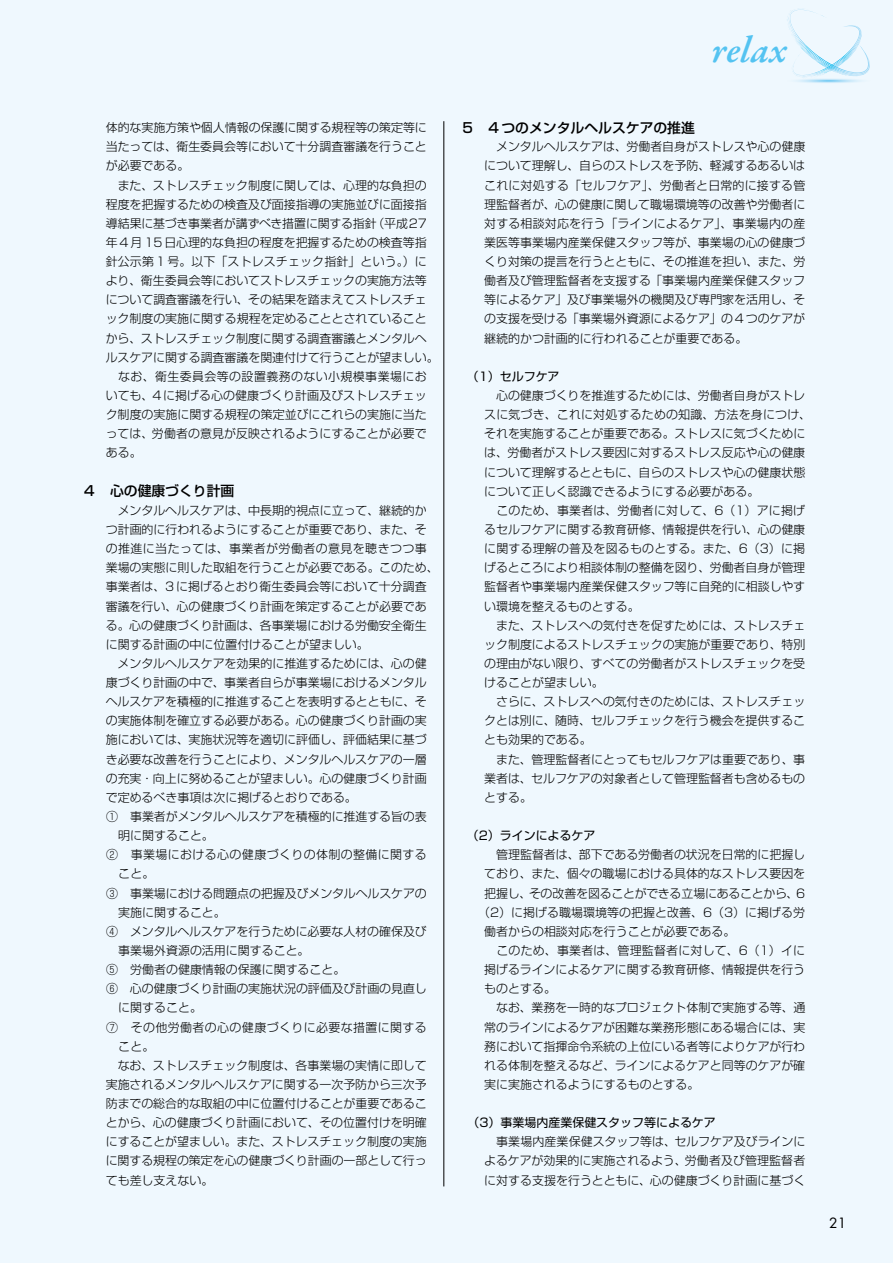
<style>
.page{position:relative;width:893px;height:1263px;background:#eff8fe}
.page>*{position:absolute;margin:0;border:0;box-sizing:border-box;transform-origin:0 0}
.t1{font:italic 600 38.25px "Garamond Premr Pro";letter-spacing:.005em;color:#54c3f1}
.t2{font:500 13.8px "Shin Go Pr 6 N";color:#000}
.t3{font:13.8px "Futura";color:#000}
.t4{font:300 12px/19.2px "Shin Go Pr 6 N";letter-spacing:-.005em;color:#000}
.t5{font:300 12px "Shin Go Pr 6 N";letter-spacing:.035em;color:#000}
.t6{font:12px "Shin Go Pr 6 N";color:#000}
.t7{font:300 12px "Shin Go Pr 6 N";letter-spacing:-.025em;color:#000}
.t8{font:300 12px "Shin Go Pr 6 N";letter-spacing:.015em;color:#000}
</style>
<div class="page">
<svg style="left:787px;top:9px;width:83px;height:74px"></svg>
<hr style="left:444px;top:121px;width:1px;height:1065px;background:#000">
<p class="t4" style="left:106px;top:117px;width:334px">体的な実施方策や個人情報の保護に関する規程等の策定等に当たっては、衛生委員会等において十分調査審議を行うことが必要である。<br>　また、ストレスチェック制度に関しては、心理的な負担の程度を把握するための検査及び面接指導の実施並びに面接指導結果に基づき事業者が講ずべき措置に関する指針（平成27年 4 月 15 日心理的な負担の程度を把握するための検査等指針公示第 1 号。以下「ストレスチェック指針」という。）により、衛生委員会等においてストレスチェックの実施方法等について調査審議を行い、その結果を踏まえてストレスチェック制度の実施に関する規程を定めることとされていることから、ストレスチェック制度に関する調査審議とメンタルヘルスケアに関する調査審議を関連付けて行うことが望ましい。　なお、衛生委員会等の設置義務のない小規模事業場においても、4に掲げる心の健康づくり計画及びストレスチェック制度の実施に関する規程の策定並びにこれらの実施に当たっては、労働者の意見が反映されるようにすることが必要である。</p>
<p class="t2" style="left:82px;top:480px;width:154px">４　心の健康づくり計画</p>
<p class="t4" style="left:106px;top:500px;width:323px">　メンタルヘルスケアは、中長期的視点に立って、継続的か</p>
<p class="t4" style="left:106px;top:519px;width:322px">つ計画的に行われるようにすることが重要であり、また、そ</p>
<p class="t5" style="left:106px;top:539px;width:322px">の推進に当たっては、事業者が労働者の意見を聴きつつ事</p>
<p class="t4" style="left:106px;top:557px;width:334px">業場の実態に則した取組を行うことが必要である。このため、</p>
<p class="t4" style="left:106px;top:576px;width:323px">事業者は、3 に掲げるとおり衛生委員会等において十分調査</p>
<p class="t4" style="left:106px;top:595px;width:322px">審議を行い、心の健康づくり計画を策定することが必要であ</p>
<p class="t4" style="left:106px;top:614px;width:323px">る。心の健康づくり計画は、各事業場における労働安全衛生</p>
<p class="t4" style="left:106px;top:633px;width:265px">に関する計画の中に位置付けることが望ましい。</p>
<p class="t4" style="left:106px;top:653px;width:322px">　メンタルヘルスケアを効果的に推進するためには、心の健</p>
<p class="t4" style="left:106px;top:672px;width:323px">康づくり計画の中で、事業者自らが事業場におけるメンタル</p>
<p class="t4" style="left:106px;top:691px;width:323px">ヘルスケアを積極的に推進することを表明するとともに、そ</p>
<p class="t4" style="left:106px;top:710px;width:322px">の実施体制を確立する必要がある。心の健康づくり計画の実</p>
<p class="t4" style="left:106px;top:729px;width:323px">施においては、実施状況等を適切に評価し、評価結果に基づ</p>
<p class="t4" style="left:106px;top:748px;width:322px">き必要な改善を行うことにより、メンタルヘルスケアの一層</p>
<p class="t4" style="left:106px;top:767px;width:322px">の充実・向上に努めることが望ましい。心の健康づくり計画</p>
<p class="t4" style="left:106px;top:787px;width:253px">で定めるべき事項は次に掲げるとおりである。</p>
<p class="t4" style="left:106px;top:806px;width:322px">①　事業者がメンタルヘルスケアを積極的に推進する旨の表</p>
<p class="t4" style="left:118px;top:825px;width:97px">明に関すること。</p>
<p class="t5" style="left:106px;top:845px;width:322px">②　事業場における心の健康づくりの体制の整備に関する</p>
<p class="t4" style="left:118px;top:863px;width:38px">こと。</p>
<p class="t4" style="left:106px;top:882px;width:322px">③　事業場における問題点の把握及びメンタルヘルスケアの</p>
<p class="t4" style="left:118px;top:901px;width:109px">実施に関すること。</p>
<p class="t4" style="left:106px;top:921px;width:322px">④　メンタルヘルスケアを行うために必要な人材の確保及び</p>
<p class="t4" style="left:118px;top:940px;width:193px">事業場外資源の活用に関すること。</p>
<p class="t4" style="left:106px;top:959px;width:241px">⑤　労働者の健康情報の保護に関すること。</p>
<p class="t4" style="left:106px;top:978px;width:322px">⑥　心の健康づくり計画の実施状況の評価及び計画の見直し</p>
<p class="t4" style="left:118px;top:997px;width:85px">に関すること。</p>
<p class="t5" style="left:106px;top:1017px;width:322px">⑦　その他労働者の心の健康づくりに必要な措置に関する</p>
<p class="t4" style="left:118px;top:1035px;width:38px">こと。</p>
<p class="t4" style="left:106px;top:1054px;width:323px">　なお、ストレスチェック制度は、各事業場の実情に即して</p>
<p class="t4" style="left:106px;top:1074px;width:323px">実施されるメンタルヘルスケアに関する一次予防から三次予</p>
<p class="t4" style="left:106px;top:1093px;width:323px">防までの総合的な取組の中に位置付けることが重要であるこ</p>
<p class="t4" style="left:106px;top:1112px;width:323px">とから、心の健康づくり計画において、その位置付けを明確</p>
<p class="t4" style="left:106px;top:1131px;width:322px">にすることが望ましい。また、ストレスチェック制度の実施</p>
<p class="t4" style="left:106px;top:1150px;width:323px">に関する規程の策定を心の健康づくり計画の一部として行っ</p>
<p class="t4" style="left:106px;top:1169px;width:109px">ても差し支えない。</p>
<h1 class="t1" style="left:712px;top:26px;width:76px">relax</h1>
<p class="t2" style="left:461px;top:116px;width:236px">５　4 つのメンタルヘルスケアの推進</p>
<p class="t4" style="left:484px;top:136px;width:323px;text-align:justify">　メンタルヘルスケアは、労働者自身がストレスや心の健康について理解し、自らのストレスを予防、軽減するあるいはこれに対処する「セルフケア」、労働者と日常的に接する管理監督者が、心の健康に関して職場環境等の改善や労働者に対する相談対応を行う「ラインによるケア」、事業場内の産業医等事業場内産業保健スタッフ等が、事業場の心の健康づくり対策の提言を行うとともに、その推進を担い、また、労働者及び管理監督者を支援する「事業場内産業保健スタッフ等によるケア」及び事業場外の機関及び専門家を活用し、その支援を受ける「事業場外資源によるケア」の 4 つのケアが継続的かつ計画的に行われることが重要である。</p>
<p class="t6" style="left:461px;top:366px;width:100px">　（1）セルフケア</p>
<p class="t4" style="left:484px;top:385px;width:329px">　心の健康づくりを推進するためには、労働者自身がストレスに気づき、これに対処するための知識、方法を身につけ、それを実施することが重要である。ストレスに気づくためには、労働者がストレス要因に対するストレス反応や心の健康について理解するとともに、自らのストレスや心の健康状態について正しく認識できるようにする必要がある。<br>　このため、事業者は、労働者に対して、6（1）アに掲げるセルフケアに関する教育研修、情報提供を行い、心の健康に関する理解の普及を図るものとする。また、6（3）に掲げるところにより相談体制の整備を図り、労働者自身が管理監督者や事業場内産業保健スタッフ等に自発的に相談しやすい環境を整えるものとする。<br>　また、ストレスへの気付きを促すためには、ストレスチェック制度によるストレスチェックの実施が重要であり、特別の理由がない限り、すべての労働者がストレスチェックを受けることが望ましい。<br>　さらに、ストレスへの気付きのためには、ストレスチェックとは別に、随時、セルフチェックを行う機会を提供することも効果的である。<br>　また、管理監督者にとってもセルフケアは重要であり、事業者は、セルフケアの対象者として管理監督者も含めるものとする。</p>
<p class="t6" style="left:461px;top:826px;width:136px">　（2）ラインによるケア</p>
<p class="t4" style="left:484px;top:844px;width:323px">　管理監督者は、部下である労働者の状況を日常的に把握し</p>
<p class="t4" style="left:484px;top:863px;width:323px">ており、また、個々の職場における具体的なストレス要因を</p>
<p class="t7" style="left:484px;top:883px;width:323px">把握し、その改善を図ることができる立場にあることから、6</p>
<p class="t4" style="left:478px;top:901px;width:328px">（2）に掲げる職場環境等の把握と改善、6（3）に掲げる労</p>
<p class="t4" style="left:484px;top:920px;width:253px">働者からの相談対応を行うことが必要である。</p>
<p class="t8" style="left:484px;top:940px;width:322px">　このため、事業者は、管理監督者に対して、6（1）イに</p>
<p class="t4" style="left:484px;top:959px;width:323px">掲げるラインによるケアに関する教育研修、情報提供を行う</p>
<p class="t4" style="left:484px;top:978px;width:73px">ものとする。</p>
<p class="t4" style="left:484px;top:997px;width:323px">　なお、業務を一時的なプロジェクト体制で実施する等、通</p>
<p class="t4" style="left:484px;top:1016px;width:323px">常のラインによるケアが困難な業務形態にある場合には、実</p>
<p class="t4" style="left:484px;top:1035px;width:322px">務において指揮命令系統の上位にいる者等によりケアが行わ</p>
<p class="t4" style="left:484px;top:1054px;width:322px">れる体制を整えるなど、ラインによるケアと同等のケアが確</p>
<p class="t4" style="left:484px;top:1074px;width:217px">実に実施されるようにするものとする。</p>
<p class="t6" style="left:468px;top:1113px;width:250px">（3）事業場内産業保健スタッフ等によるケア</p>
<p class="t4" style="left:484px;top:1131px;width:323px;text-align:justify">　事業場内産業保健スタッフ等は、セルフケア及びラインによるケアが効果的に実施されるよう、労働者及び管理監督者に対する支援を行うとともに、心の健康づくり計画に基づく</p>
<p class="t3" style="left:829px;top:1214px;width:19px">21</p>
</div>
